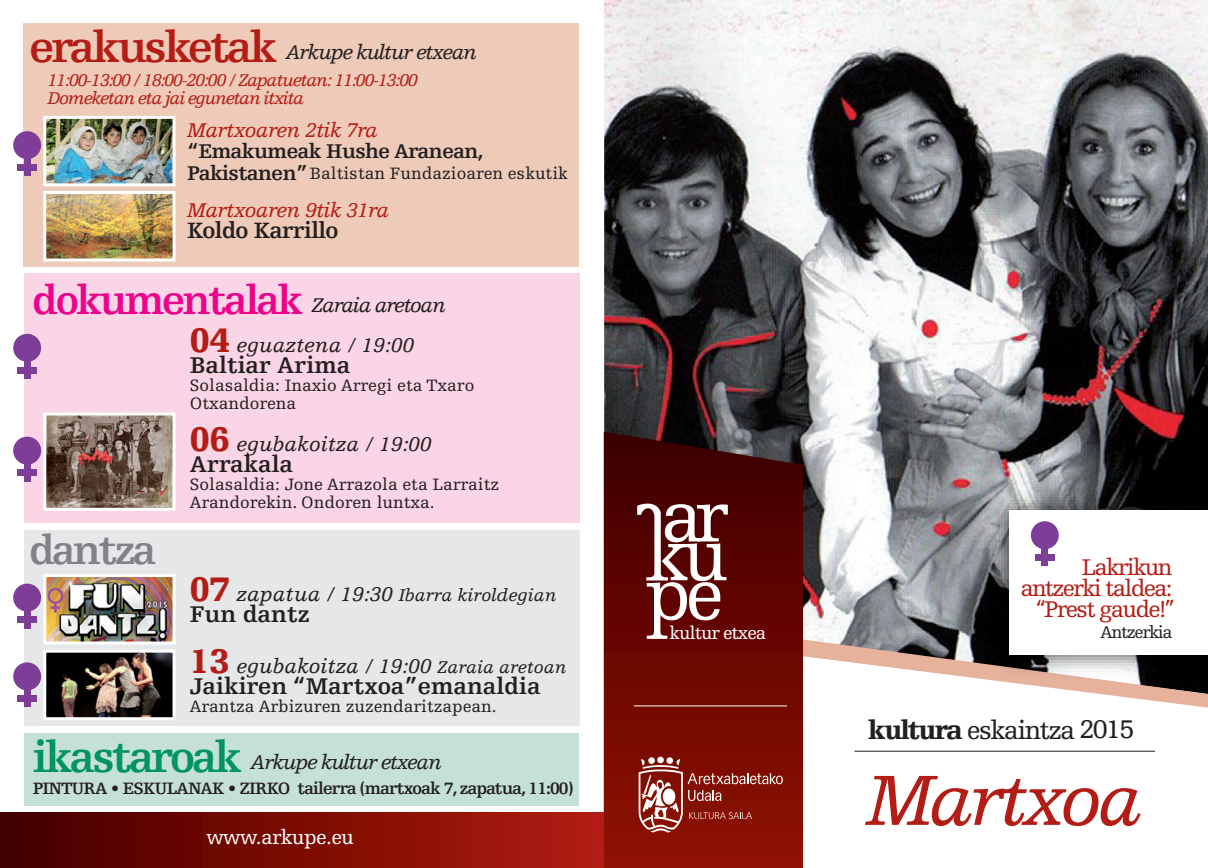
<style>
.page{position:relative;width:1208px;height:868px;background:#fff}
.page>*{position:absolute;margin:0;border:0;box-sizing:border-box;transform-origin:0 0}
.t1{font:italic 75px "Egyptienne FLT Std";letter-spacing:-.06em;color:#b41d15}
.t2{font:700 42px "Egyptienne F";letter-spacing:-.06em;color:#808285}
.t3{font:27px "Egyptienne F";letter-spacing:-.06em;color:#231f20}
.t4{font:700 24px "Egyptienne F";color:#231f20}
.t5{font:24px/21px "Egyptienne F";letter-spacing:-.07em;color:#b41d15;text-align:right}
.t6{font:700 23.4px "Egyptienne F";letter-spacing:-.03em;color:#231f20}
.t7{font:italic 21px/40.2px "Egyptienne F";letter-spacing:-.06em;color:#231f20}
.t8{font:italic 21px "Egyptienne F";color:#231f20}
.t9{font:italic 21px "Egyptienne F";letter-spacing:-.03em;color:#b41d15}
.t10{font:700 21px "Egyptienne F";letter-spacing:-.03em;color:#231f20}
.t11{font:21px "Egyptienne F";letter-spacing:-.03em;color:#fff}
.t12{font:18.6px "Egyptienne F";letter-spacing:-.05em;color:#fff}
.t13{font:italic 18px/18px "Egyptienne F";letter-spacing:-.07em;color:#b41d15}
.t14{font:italic 18px "Egyptienne F";color:#231f20}
.t15{font:18px "Egyptienne F";letter-spacing:-.07em;color:#231f20}
.t16{font:17.4px/18px "Egyptienne F";color:#231f20}
.t17{font:700 17.4px "Egyptienne F";letter-spacing:-.05em;color:#231f20}
.s1{font-weight:700;font-style:normal;font-size:45px;color:#b41d15}
.s2{font-weight:700;font-size:21px}
.s3{font-weight:700;font-style:normal;font-size:42px;color:#ed028c}
.s4{font-weight:900;font-style:normal;font-size:36px;color:#b41d15}
.s5{font-size:21px}
.s6{font-size:18px}
.s7{font-weight:700;font-style:normal;font-size:45px;color:#009365}
.s8{font-weight:900}
</style>
<div class="page">
<img style="left:604px;top:0;width:604px;height:616px">
<div style="left:23px;top:24px;width:556px;height:243px;background:#eecab9"></div>
<hr style="left:854px;top:750px;width:301px;height:1px;background:#231f20">
<svg style="left:803px;top:616px;width:405px;height:91px"></svg>
<svg style="left:604px;top:431px;width:199px;height:436px;background:#650a04"></svg>
<svg style="left:637px;top:502px;width:91px;height:136px"></svg>
<svg style="left:657px;top:756px;width:7px;height:7px"></svg>
<svg style="left:776px;top:775px;width:7px;height:9px"></svg>
<svg style="left:638px;top:759px;width:143px;height:73px;background:#98382d"></svg>
<hr style="left:634px;top:705px;width:153px;height:1px;background:#fff">
<div style="left:24px;top:733px;width:554px;height:72px;background:#c5e1d6"></div>
<img style="left:981px;top:482px;width:227px;height:201px">
<div style="left:1009px;top:509px;width:199px;height:145px;background:#fff"></div>
<div style="left:0;top:812px;width:603px;height:55px;background:linear-gradient(to right,#430000,#b31c0e)"></div>
<img style="left:47px;top:120px;width:125px;height:62px">
<div style="left:43px;top:116px;width:133px;height:70px;border:3px solid #fff"></div>
<img style="left:47px;top:195px;width:125px;height:62px">
<div style="left:43px;top:191px;width:133px;height:70px;border:3px solid #fff"></div>
<div style="left:25px;top:529px;width:555px;height:196px;background:#e6e7e9"></div>
<div style="left:25px;top:273px;width:555px;height:250px;background:#fad5e5"></div>
<img style="left:47px;top:416px;width:125px;height:90px">
<div style="left:43px;top:412px;width:133px;height:98px;border:3px solid #fff"></div>
<img style="left:47px;top:578px;width:125px;height:62px">
<div style="left:43px;top:574px;width:133px;height:70px;border:3px solid #fff"></div>
<img style="left:47px;top:653px;width:125px;height:63px">
<div style="left:43px;top:649px;width:133px;height:71px;border:3px solid #fff"></div>
<div style="left:1030px;top:521px;width:28px;height:28px;background:#7e3e98;border-radius:50%"></div>
<div style="left:1041px;top:544px;width:6px;height:22px;background:#7e3e98"></div>
<div style="left:1035px;top:554px;width:19px;height:6px;background:#7e3e98"></div>
<div style="left:13px;top:131px;width:28px;height:28px;background:#7e3e98;border-radius:50%"></div>
<div style="left:24px;top:154px;width:6px;height:22px;background:#7e3e98"></div>
<div style="left:17px;top:164px;width:20px;height:6px;background:#7e3e98"></div>
<div style="left:13px;top:334px;width:28px;height:28px;background:#7e3e98;border-radius:50%"></div>
<div style="left:24px;top:357px;width:6px;height:21px;background:#7e3e98"></div>
<div style="left:17px;top:367px;width:20px;height:6px;background:#7e3e98"></div>
<div style="left:13px;top:436px;width:28px;height:28px;background:#7e3e98;border-radius:50%"></div>
<div style="left:24px;top:460px;width:6px;height:21px;background:#7e3e98"></div>
<div style="left:17px;top:470px;width:20px;height:6px;background:#7e3e98"></div>
<div style="left:13px;top:583px;width:28px;height:28px;background:#7e3e98;border-radius:50%"></div>
<div style="left:24px;top:607px;width:6px;height:21px;background:#7e3e98"></div>
<div style="left:17px;top:617px;width:20px;height:6px;background:#7e3e98"></div>
<div style="left:13px;top:662px;width:28px;height:28px;background:#7e3e98;border-radius:50%"></div>
<div style="left:24px;top:685px;width:6px;height:22px;background:#7e3e98"></div>
<div style="left:17px;top:695px;width:20px;height:6px;background:#7e3e98"></div>
<p class="t7" style="left:30px;top:33px;width:449px"><span class="s1">erakusketak</span> Arkupe kultur etxean</p>
<p class="t13" style="left:47px;top:72px;width:372px">11:00-13:00 / 18:00-20:00 / Zapatuetan: 11:00-13:00<br>Domeketan eta jai egunetan itxita</p>
<p class="t9" style="left:187px;top:119px;width:192px">Martxoaren 2tik 7ra</p>
<p class="t10" style="left:187px;top:140px;width:298px">“Emakumeak Hushe Aranean,</p>
<p class="t16" style="left:187px;top:165px;width:382px"><span class="s2">Pakistanen”</span> Baltistan Fundazioaren eskutik</p>
<p class="t9" style="left:187px;top:198px;width:203px">Martxoaren 9tik 31ra</p>
<h3 class="t6" style="left:187px;top:217px;width:153px">Koldo Karrillo</h3>
<p class="t7" style="left:190px;top:285px;width:258px;text-indent:-157px"><span class="s3">dokumentalak</span> Zaraia aretoan<br><span class="s4">04</span> eguaztena / 19:00</p>
<h3 class="t4" style="left:190px;top:351px;width:162px">Baltiar Arima</h3>
<p class="t16" style="left:190px;top:376px;width:286px">Solasaldia: Inaxio Arregi eta Txaro<br>Otxandorena</p>
<p class="t8" style="left:190px;top:432px;width:243px"><span class="s4">06</span> egubakoitza / 19:00</p>
<h3 class="t4" style="left:190px;top:450px;width:105px">Arrakala</h3>
<p class="t16" style="left:190px;top:475px;width:311px">Solasaldia: Jone Arrazola eta Larraitz<br>Arandorekin. Ondoren luntxa.</p>
<h2 class="t2" style="left:29px;top:527px;width:129px">dantza</h2>
<p class="t14" style="left:190px;top:585px;width:368px"><span class="s4">07</span> <span class="s5">zapatua / 19:30</span> Ibarra kiroldegian</p>
<h3 class="t4" style="left:190px;top:601px;width:122px">Fun dantz</h3>
<p class="t8" style="left:190px;top:654px;width:378px"><span class="s4">13</span> egubakoitza / 19:00 <span class="s6">Zaraia aretoan</span></p>
<h3 class="t4" style="left:190px;top:673px;width:352px">Jaikiren “Martxoa”emanaldia</h3>
<p class="t16" style="left:190px;top:697px;width:308px">Arantza Arbizuren zuzendaritzapean.</p>
<p class="t7" style="left:33px;top:742px;width:410px"><span class="s7">ikastaroak</span> Arkupe kultur etxean</p>
<p class="t17" style="left:33px;top:778px;width:542px">PINTURA • ESKULANAK • ZIRKO tailerra (martxoak 7, zapatua, 11:00)</p>
<p class="t11" style="left:206px;top:825px;width:149px">www.arkupe.eu</p>
<p class="t12" style="left:669px;top:623px;width:98px">kultur etxea</p>
<h3 class="t5" style="left:1020px;top:557px;width:155px">Lakrikun antzerki taldea: “Prest gaude!”</h3>
<p class="t15" style="left:1100px;top:622px;width:73px">Antzerkia</p>
<h3 class="t3" style="left:868px;top:714px;width:268px"><span class="s8">kultura</span> eskaintza 2015</h3>
<h1 class="t1" style="left:866px;top:759px;width:278px">Martxoa</h1>
</div>
